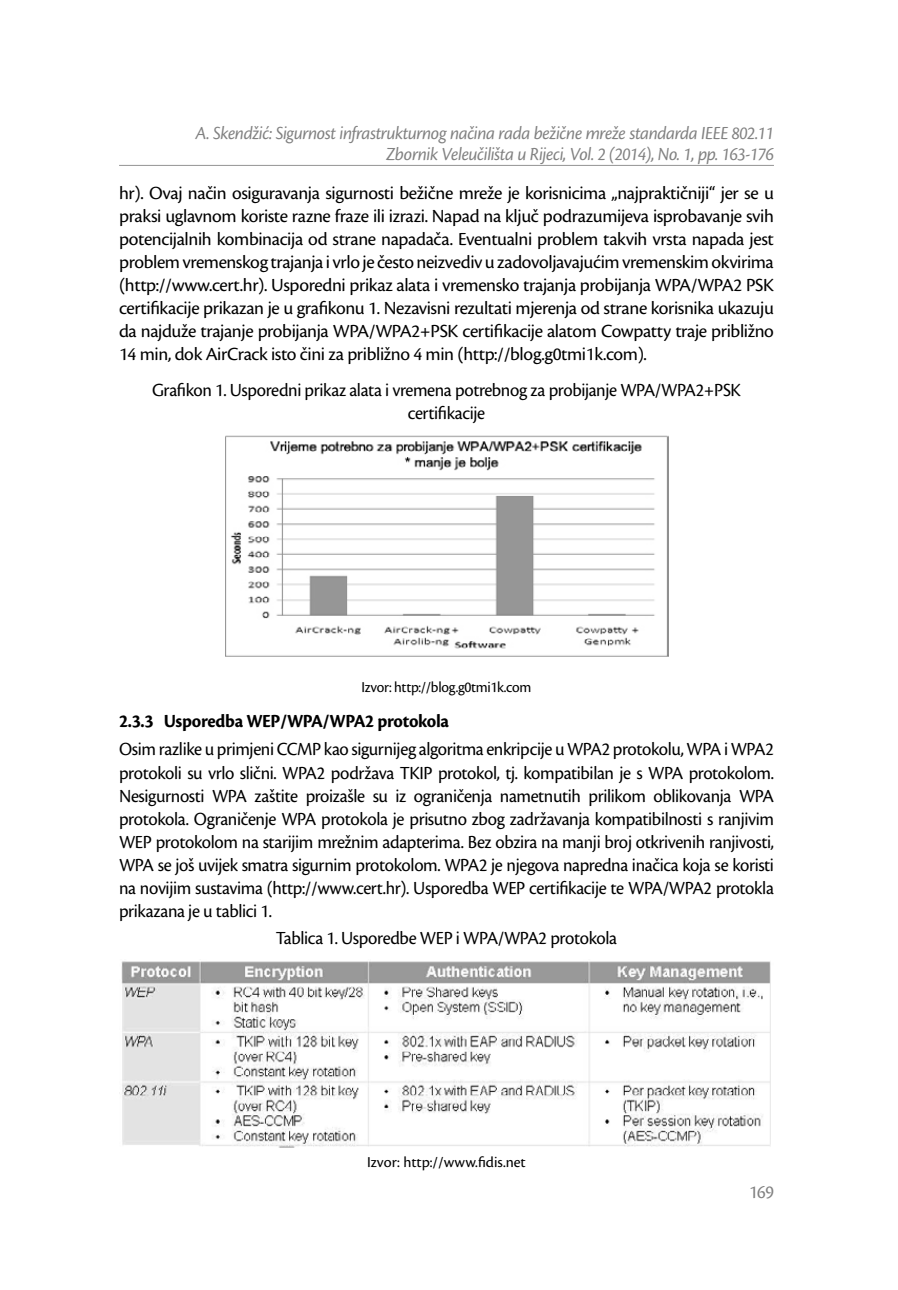
<style>
.page{position:relative;width:898px;height:1290px;background:#fff}
.page>*{position:absolute;margin:0;border:0;box-sizing:border-box;transform-origin:0 0}
.t1{font:19.25px/23.1px "Cronos Pro";letter-spacing:-.02em;color:#000;text-align:center;scale:.96 1}
.t2{font:19.25px/23.1px "Cronos Pro";letter-spacing:-.02em;color:#000;text-align:justify}
.t3{font:italic 19.25px/21px "Cronos Pro";letter-spacing:-.025em;color:#818181;text-align:right;scale:.96 1}
.t4{font:700 19.25px "Cronos Pro";letter-spacing:-.02em;color:#000;scale:.96 1}
.t5{font:19.25px "Cronos Pro";color:#818181;scale:.96 1}
.t6{font:15.75px "Cronos Pro";letter-spacing:-.015em;color:#000;scale:.96 1}
.t7{font:15.75px "Cronos Pro";letter-spacing:-.015em;color:#000}
</style>
<div class="page">
<hr style="left:119px;top:165px;width:655px;height:1px;background:#949494">
<img style="left:225px;top:435px;width:443px;height:221px">
<img style="left:119px;top:961px;width:652px;height:186px">
<p class="t3" style="left:196px;top:123px;width:604px">A. Skendžić: Sigurnost infrastrukturnog načina rada bežične mreže standarda IEEE 802.11<br>Zbornik Veleučilišta u Rijeci, Vol. 2 (2014), No. 1, pp. 163-176</p>
<p class="t2" style="left:119px;top:181px;width:656px">hr). Ovaj način osiguravanja sigurnosti bežične mreže je korisnicima „najpraktičniji“ jer se u praksi uglavnom koriste razne fraze ili izrazi. Napad na ključ podrazumijeva isprobavanje svih potencijalnih kombinacija od strane napadača. Eventualni problem takvih vrsta napada jest problem vremenskog trajanja i vrlo je često neizvediv u zadovoljavajućim vremenskim okvirima (http://www.cert.hr). Usporedni prikaz alata i vremensko trajanja probijanja WPA/WPA2 PSK certifikacije prikazan je u grafikonu 1. Nezavisni rezultati mjerenja od strane korisnika ukazuju da najduže trajanje probijanja WPA/WPA2+PSK certifikacije alatom Cowpatty traje približno 14 min, dok AirCrack isto čini za približno 4 min (http://blog.g0tmi1k.com).</p>
<p class="t1" style="left:152px;top:378px;width:615px">Grafikon 1. Usporedni prikaz alata i vremena potrebnog za probijanje WPA/WPA2+PSK certifikacije</p>
<p class="t6" style="left:362px;top:678px;width:178px">Izvor: http://blog.g0tmi1k.com</p>
<p class="t4" style="left:119px;top:710px;width:345px">2.3.3 Usporedba WEP/WPA/WPA2 protokola</p>
<p class="t1" style="left:119px;top:738px;width:684px;text-align:justify">Osim razlike u primjeni CCMP kao sigurnijeg algoritma enkripcije u WPA2 protokolu, WPA i WPA2 protokoli su vrlo slični. WPA2 podržava TKIP protokol, tj. kompatibilan je s WPA protokolom.<br>Nesigurnosti WPA zaštite proizašle su iz ograničenja nametnutih prilikom oblikovanja WPA protokola. Ograničenje WPA protokola je prisutno zbog zadržavanja kompatibilnosti s ranjivim WEP protokolom na starijim mrežnim adapterima. Bez obzira na manji broj otkrivenih ranjivosti, WPA se još uvijek smatra sigurnim protokolom. WPA2 je njegova napredna inačica koja se koristi na novijim sustavima (http://www.cert.hr). Usporedba WEP certifikacije te WPA/WPA2 protokla prikazana je u tablici 1.</p>
<p class="t1" style="left:276px;top:926px;width:357px">Tablica 1. Usporedbe WEP i WPA/WPA2 protokola</p>
<p class="t7" style="left:367px;top:1152px;width:160px">Izvor: http://www.fidis.net</p>
<p class="t5" style="left:749px;top:1181px;width:27px">169</p>
</div>
